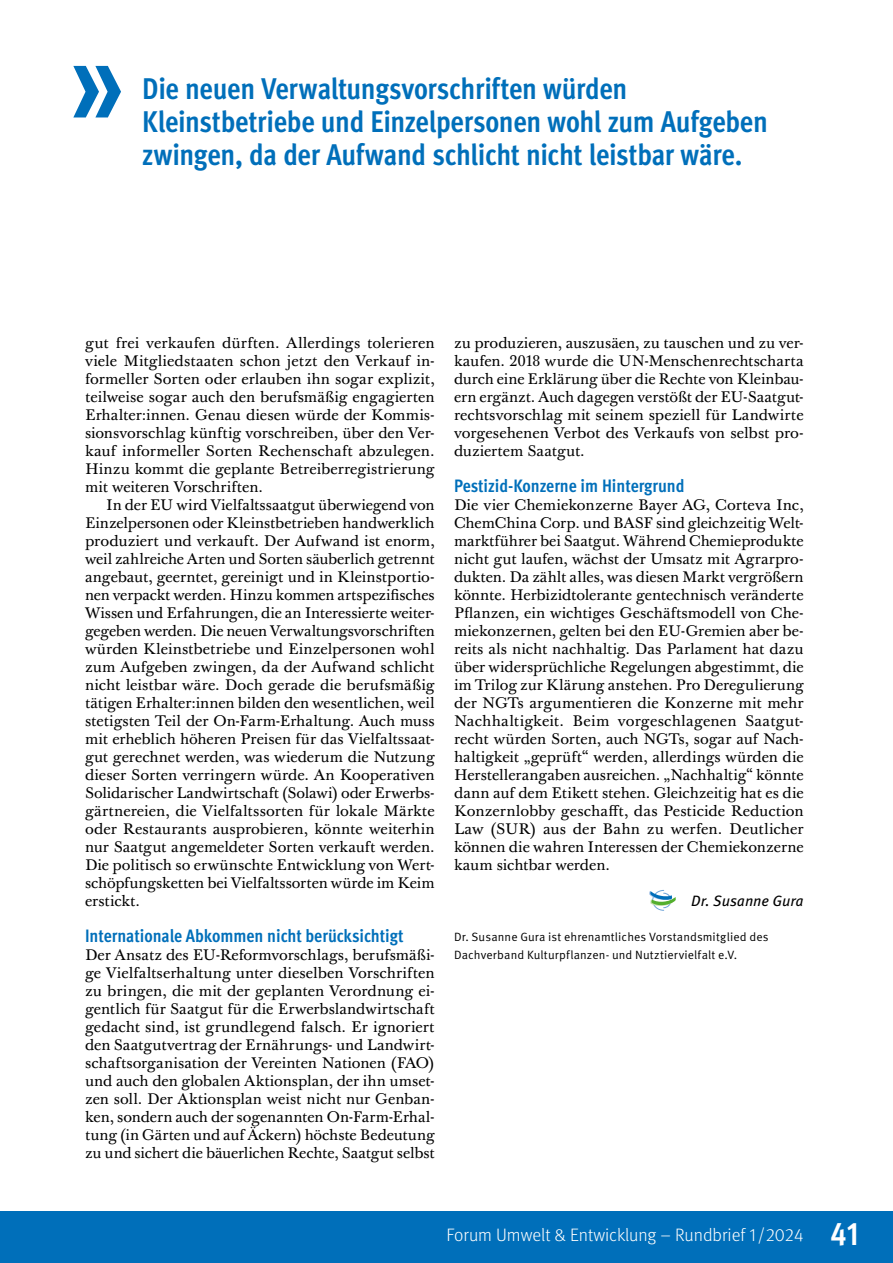
<style>
.page{position:relative;width:893px;height:1263px;background:#fff}
.page>*{position:absolute;margin:0;border:0;box-sizing:border-box;transform-origin:0 0}
.t1{font:700 condensed 30px/33px "Meta Pro";letter-spacing:-.01em;color:#006fba}
.t2{font:700 condensed 18px "Meta Pro";color:#006fba}
.t3{font:300 18px "Meta Pro";color:#fff}
.t4{font:15px/18px "Baskerville 10 Pro";letter-spacing:-.005em;color:#000;text-align:justify}
.t5{font:italic 15px "Meta Pro";letter-spacing:-.005em;color:#000}
.t6{font:12px/18px "Meta Pro Norm";letter-spacing:.01em;color:#000}
.s1{font-weight:700;font-stretch:condensed;font-size:33px}
</style>
<div class="page">
<svg style="left:649px;top:890px;width:27px;height:21px"></svg>
<svg style="left:73px;top:66px;width:48px;height:51px"></svg>
<div style="left:0;top:1212px;width:893px;height:51px;background:#006fba"></div>
<h1 class="t1" style="left:142px;top:70px;width:627px">Die neuen Verwaltungsvorschriften würden<br>Kleinstbetriebe und Einzelpersonen wohl zum Aufgeben zwingen, da der Aufwand schlicht nicht leistbar wäre.</h1>
<p class="t4" style="left:85px;top:334px;width:351px">gut frei verkaufen dürften. Allerdings tolerieren viele Mitgliedstaaten schon jetzt den Verkauf in&shy;formeller Sorten oder erlauben ihn sogar explizit, teilweise sogar auch den berufsmäßig engagierten Erhalter:innen. Genau diesen würde der Kommis&shy;sionsvorschlag künftig vorschreiben, über den Ver&shy;kauf informeller Sorten Rechenschaft abzulegen.<br>Hinzu kommt die geplante Betreiberregistrierung mit weiteren Vorschriften.</p>
<p class="t4" style="left:85px;top:496px;width:351px;text-indent:21px">In der EU wird Vielfaltssaatgut überwiegend von Einzelpersonen oder Kleinstbetrieben handwerklich produziert und verkauft. Der Aufwand ist enorm, weil zahlreiche Arten und Sorten säuberlich getrennt angebaut, geerntet, gereinigt und in Kleinstportio&shy;nen verpackt werden. Hinzu kommen artspezifisches Wissen und Erfahrungen, die an Interessierte weiter&shy;gegeben werden. Die neuen Verwaltungsvorschriften würden Kleinstbetriebe und Einzelpersonen wohl zum Aufgeben zwingen, da der Aufwand schlicht nicht leistbar wäre. Doch gerade die berufsmäßig tätigen Erhalter:innen bilden den wesentlichen, weil stetigsten Teil der On-Farm-Erhaltung. Auch muss mit erheblich höheren Preisen für das Vielfaltssaat&shy;gut gerechnet werden, was wiederum die Nutzung dieser Sorten verringern würde. An Kooperativen Solidarischer Landwirtschaft (Solawi) oder Erwerbs&shy;gärtnereien, die Vielfaltssorten für lokale Märkte oder Restaurants ausprobieren, könnte weiterhin nur Saatgut angemeldeter Sorten verkauft werden.<br>Die politisch so erwünschte Entwicklung von Wert&shy;schöpfungsketten bei Vielfaltssorten würde im Keim erstickt.</p>
<p class="t2" style="left:85px;top:921px;width:320px">Internationale Abkommen nicht berücksichtigt</p>
<p class="t4" style="left:85px;top:946px;width:351px">Der Ansatz des EU-Reformvorschlags, berufsmäßi&shy;ge Vielfaltserhaltung unter dieselben Vorschriften zu bringen, die mit der geplanten Verordnung ei&shy;gentlich für Saatgut für die Erwerbslandwirtschaft gedacht sind, ist grundlegend falsch. Er ignoriert den Saatgutvertrag der Ernährungs- und Landwirt&shy;schaftsorganisation der Vereinten Nationen (FAO) und auch den globalen Aktionsplan, der ihn umset&shy;zen soll. Der Aktionsplan weist nicht nur Genban&shy;ken, sondern auch der sogenannten On-Farm-Erhal&shy;tung (in Gärten und auf Äckern) höchste Bedeutung zu und sichert die bäuerlichen Rechte, Saatgut selbst</p>
<p class="t4" style="left:454px;top:334px;width:351px">zu produzieren, auszusäen, zu tauschen und zu ver&shy;kaufen. 2018 wurde die UN-Menschenrechtscharta durch eine Erklärung über die Rechte von Kleinbau&shy;ern ergänzt. Auch dagegen verstößt der EU-Saatgut&shy;rechtsvorschlag mit seinem speziell für Landwirte vorgesehenen Verbot des Verkaufs von selbst pro&shy;duziertem Saatgut.</p>
<p class="t2" style="left:454px;top:471px;width:232px">Pestizid-Konzerne im Hintergrund</p>
<p class="t4" style="left:454px;top:496px;width:351px">Die vier Chemiekonzerne Bayer AG, Corteva Inc, ChemChina Corp. und BASF sind gleichzeitig Welt&shy;marktführer bei Saatgut. Während Chemieprodukte nicht gut laufen, wächst der Umsatz mit Agrarpro&shy;dukten. Da zählt alles, was diesen Markt vergrößern könnte. Herbizidtolerante gentechnisch veränderte Pflanzen, ein wichtiges Geschäftsmodell von Che&shy;miekonzernen, gelten bei den EU-Gremien aber be&shy;reits als nicht nachhaltig. Das Parlament hat dazu über widersprüchliche Regelungen abgestimmt, die im Trilog zur Klärung anstehen. Pro Deregulierung der NGTs argumentieren die Konzerne mit mehr Nachhaltigkeit. Beim vorgeschlagenen Saatgut&shy;recht würden Sorten, auch NGTs, sogar auf Nach&shy;haltigkeit „geprüft“ werden, allerdings würden die Herstellerangaben ausreichen. „Nachhaltig“ könnte dann auf dem Etikett stehen. Gleichzeitig hat es die Konzernlobby geschafft, das Pesticide Reduction Law (SUR) aus der Bahn zu werfen. Deutlicher können die wahren Interessen der Chemiekonzerne kaum sichtbar werden.</p>
<p class="t5" style="left:691px;top:889px;width:114px">Dr. Susanne Gura</p>
<p class="t6" style="left:454px;top:927px;width:316px">Dr. Susanne Gura ist ehrenamtliches Vorstandsmitglied des<br>Dachverband Kulturpflanzen- und Nutztiervielfalt e.V.</p>
<p class="t3" style="left:447px;top:1222px;width:415px">Forum Umwelt &amp; Entwicklung – Rundbrief 1/2024 <span class="s1">41</span></p>
</div>
